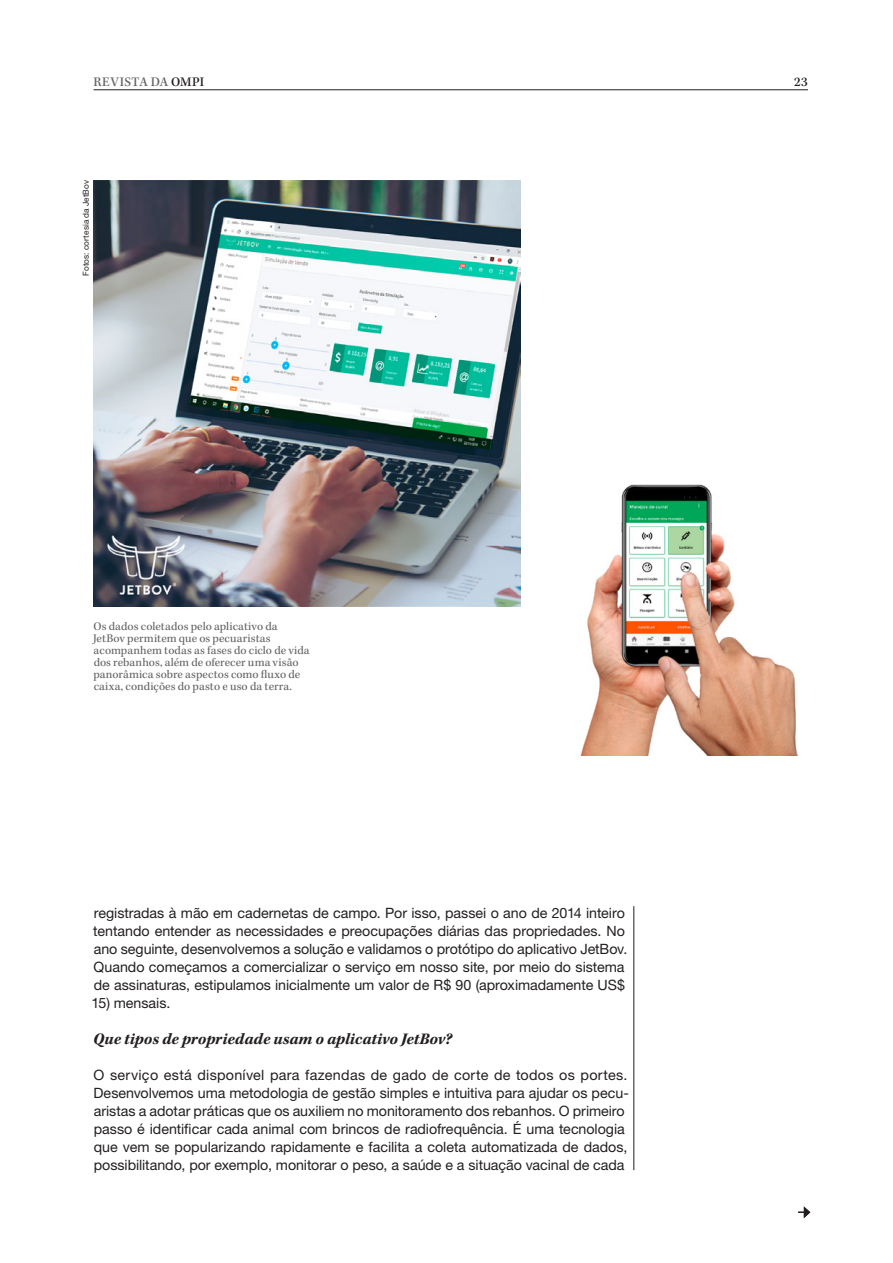
<style>
.page{position:relative;width:893px;height:1263px;background:#fff}
.page>*{position:absolute;margin:0;border:0;box-sizing:border-box;transform-origin:0 0}
.Question{font:italic 700 16.5px "Kepler Std";color:#231f20}
.Body{font:14.25px/18px "Helvetica Neue LT Std";color:#231f20}
.t1{font:500 13.5px "Kepler Std";letter-spacing:.02em;color:#636366}
.t2{font:500 13.5px "Kepler Std";color:#231f20}
.t3{font:12px/12px "Kepler Std";letter-spacing:.005em;color:#636366}
.Photo_credit{font:8.25px "Helvetica Neue LT Std";letter-spacing:.01em;color:#231f20}
.s1{color:#231f20}
</style>
<div class="page">
<hr style="left:94px;top:90px;width:714px;height:1px;background:#231f20">
<hr style="left:634px;top:906px;width:1px;height:264px;background:#231f20">
<svg style="left:798px;top:1206px;width:12px;height:12px"></svg>
<img style="left:94px;top:180px;width:426px;height:426px">
<img style="left:580px;top:484px;width:218px;height:272px">
<p class="t1" style="left:93px;top:74px;width:112px">REVISTA DA <span class="s1">OMPI</span></p>
<p class="t2" style="left:794px;top:74px;width:15px">23</p>
<p class="Photo_credit" style="left:81px;top:276px;width:97px;rotate:-90deg">Fotos: cortesia da JetBov</p>
<p class="t3" style="left:93px;top:621px;width:218px">Os dados coletados pelo aplicativo da JetBov permitem que os pecuaristas acompanhem todas as fases do ciclo de vida dos rebanhos, além de oferecer uma visão panorâmica sobre aspectos como fluxo de caixa, condições do pasto e uso da terra.</p>
<p class="Body" style="left:93px;top:904px;width:536px">registradas à mão em cadernetas de campo. Por isso, passei o ano de 2014 inteiro tentando entender as necessidades e preocupações diárias das propriedades. No ano seguinte, desenvolvemos a solução e validamos o protótipo do aplicativo JetBov.<br>Quando começamos a comercializar o serviço em nosso site, por meio do sistema de assinaturas, estipulamos inicialmente um valor de R$ 90 (aproximadamente US$</p>
<p class="Body" style="left:91px;top:994px;width:80px">15) mensais.</p>
<p class="Question" style="left:93px;top:1030px;width:360px">Que tipos de propriedade usam o aplicativo JetBov?</p>
<p class="Body" style="left:94px;top:1066px;width:537px">O serviço está disponível para fazendas de gado de corte de todos os portes.<br>Desenvolvemos uma metodologia de gestão simples e intuitiva para ajudar os pecu&shy;aristas a adotar práticas que os auxiliem no monitoramento dos rebanhos. O primeiro passo é identificar cada animal com brincos de radiofrequência. É uma tecnologia que vem se popularizando rapidamente e facilita a coleta automatizada de dados, possibilitando, por exemplo, monitorar o peso, a saúde e a situação vacinal de cada</p>
</div>
